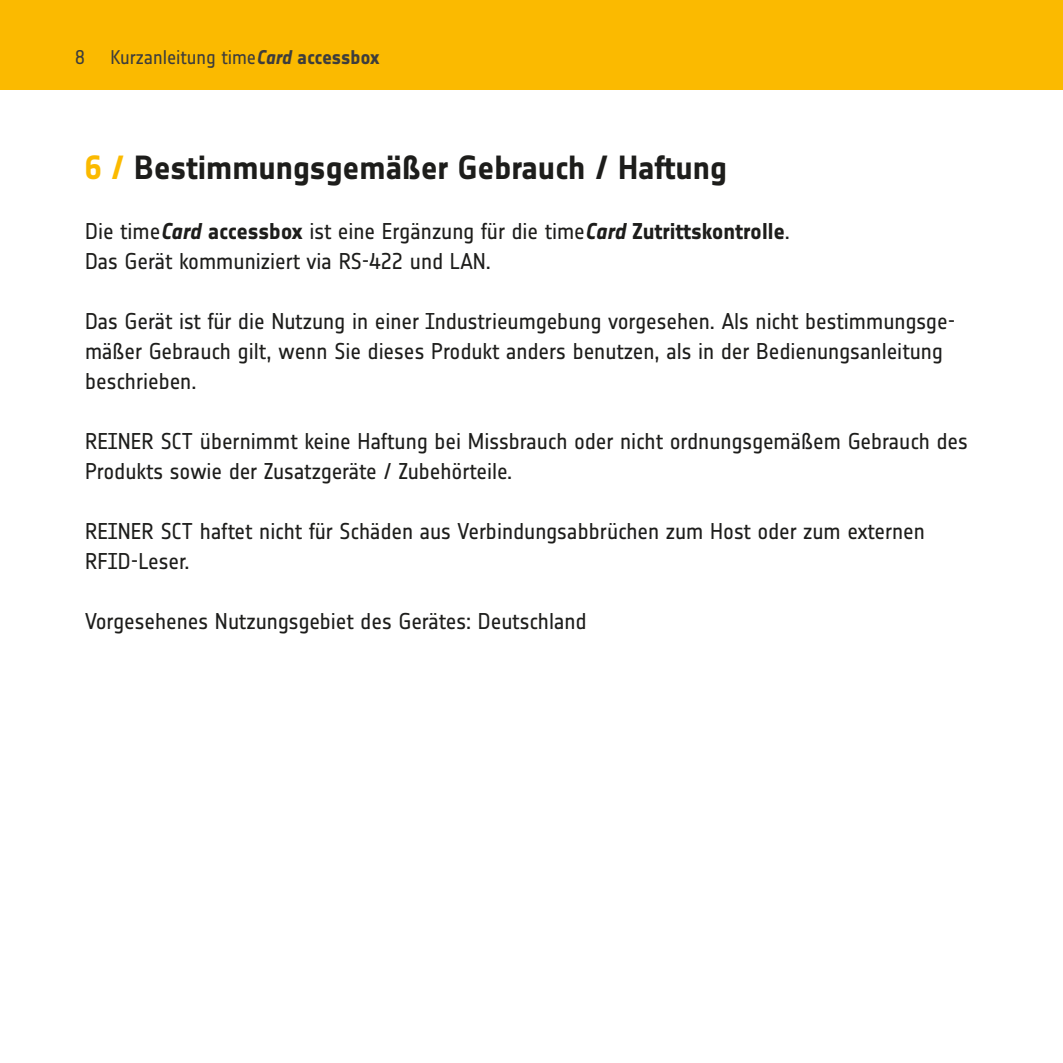
<style>
.page{position:relative;width:1063px;height:1063px;background:#fff}
.page>*{position:absolute;margin:0;border:0;box-sizing:border-box;transform-origin:0 0}
.t1{font:33px "Notes Bold Tf";letter-spacing:-.005em;color:#1d1d1b}
.t2{font:22.5px/30px "Notes Regular Tf";letter-spacing:-.005em;color:#1d1d1b}
.t3{font:19.5px "Notes";letter-spacing:-.005em;color:#3d3d3c}
.t4{font:19.5px "Notes Regular Tf";color:#3d3d3c}
.s1{font-family:"Notes Bold Italic Tf"}
.s2{font-family:"Notes Bold Tf"}
.s3{color:#fbba00}
</style>
<div class="page">
<div style="left:0;top:0;width:1063px;height:89px;background:#fbba00"></div>
<p class="t4" style="left:75px;top:47px;width:11px">8</p>
<p class="t3" style="left:111px;top:47px;width:271px">Kurzanleitung time<span class="s1">Card</span> <span class="s2">accessbox</span></p>
<p class="t1" style="left:85px;top:149px;width:644px"><span class="s3">6 /</span> Bestimmungsgemäßer Gebrauch / Haftung</p>
<p class="t2" style="left:85px;top:216px;width:706px">Die time<span class="s1">Card</span> <span class="s2">accessbox</span> ist eine Ergänzung für die time<span class="s1">Card</span> <span class="s2">Zutrittskontrolle</span>.</p>
<p class="t2" style="left:85px;top:246px;width:408px">Das Gerät kommuniziert via RS-422 und LAN.</p>
<p class="t2" style="left:85px;top:306px;width:872px">Das Gerät ist für die Nutzung in einer Industrieumgebung vorgesehen. Als nicht bestimmungsge&shy;mäßer Gebrauch gilt, wenn Sie dieses Produkt anders benutzen, als in der Bedienungsanleitung beschrieben.</p>
<p class="t2" style="left:85px;top:426px;width:885px">REINER SCT übernimmt keine Haftung bei Missbrauch oder nicht ordnungsgemäßem Gebrauch des<br>Produkts sowie der Zusatzgeräte / Zubehörteile.</p>
<p class="t2" style="left:85px;top:516px;width:841px">REINER SCT haftet nicht für Schäden aus Verbindungsabbrüchen zum Host oder zum externen<br>RFID-Leser.</p>
<p class="t2" style="left:85px;top:606px;width:503px">Vorgesehenes Nutzungsgebiet des Gerätes: Deutschland</p>
</div>
